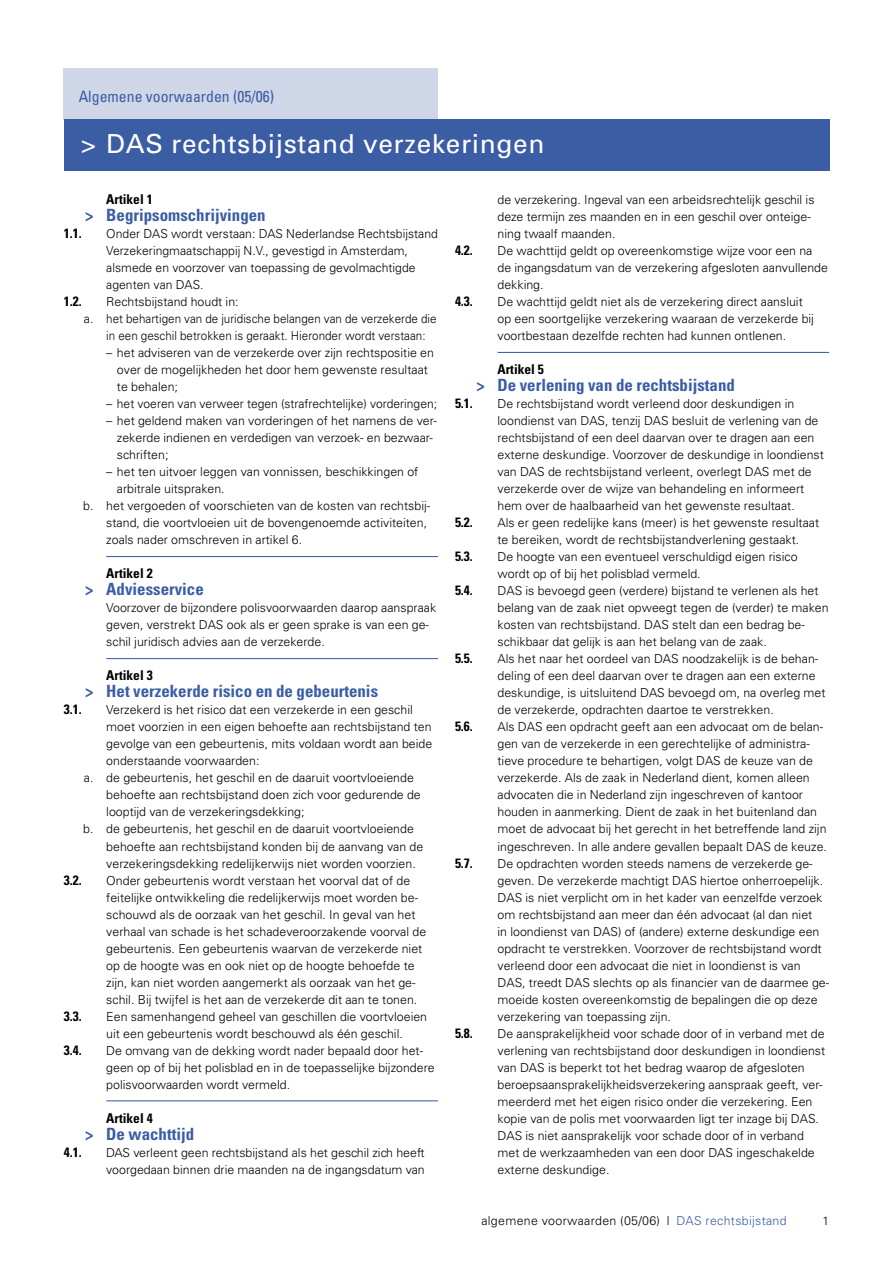
<style>
.page{position:relative;width:893px;height:1263px;background:#fff}
.page>*{position:absolute;margin:0;border:0;box-sizing:border-box;transform-origin:0 0}
.t1{font:26.25px "Univers";letter-spacing:.025em;color:#fff}
.t2{font:700 condensed 16.8px "Univers";color:#3b5da4}
.t3{font:condensed 15.75px "Univers";color:#3b5da4}
.tussenkop{font:700 condensed 13.5px "Univers";color:#000}
.artikel{font:700 condensed 13.5px "Univers LT Std";color:#000}
.t4{font:300 12.3px/17px "Univers";color:#000}
.tussenkop-2{font:300 12.3px/17px "Univers LT Std";color:#000}
.t5{font:300 12.3px "Univers";letter-spacing:.025em;color:#000}
.t6{font:300 12px "Univers";color:#000}
.s1{color:#3b5da4}
</style>
<div class="page">
<hr style="left:106px;top:556px;width:332px;height:1px;background:#3c60a7">
<hr style="left:106px;top:658px;width:332px;height:1px;background:#3c60a7">
<hr style="left:106px;top:1100px;width:332px;height:1px;background:#3c60a7">
<hr style="left:497px;top:352px;width:332px;height:1px;background:#3c60a7">
<div style="left:64px;top:68px;width:374px;height:51px;background:#ced6e8"></div>
<div style="left:64px;top:119px;width:765px;height:51px;background:#3b5da4"></div>
<p class="t3" style="left:79px;top:86px;width:197px">Algemene voorwaarden (05/06)</p>
<p class="t1" style="left:81px;top:127px;width:465px">&gt; DAS rechtsbijstand verzekeringen</p>
<p class="artikel" style="left:106px;top:191px;width:48px">Artikel 1</p>
<p class="t2" style="left:85px;top:205px;width:182px">&gt; Begripsomschrijvingen</p>
<p class="tussenkop" style="left:64px;top:225px;width:19px">1.1.</p>
<p class="t4" style="left:106px;top:225px;width:333px">Onder DAS wordt verstaan: DAS Nederlandse Rechtsbijstand Verzekeringmaatschappij N.V., gevestigd in Amsterdam, alsmede en voorzover van toepassing de gevolmachtigde agenten van DAS.</p>
<p class="tussenkop" style="left:64px;top:293px;width:19px">1.2.</p>
<p class="t4" style="left:106px;top:293px;width:134px">Rechtsbijstand houdt in:</p>
<p class="t4" style="left:106px;top:310px;width:332px;text-indent:-22px">a. het behartigen van de juridische belangen van de verzekerde die in een geschil betrokken is geraakt. Hieronder wordt verstaan:</p>
<p class="t4" style="left:117px;top:344px;width:319px;text-indent:-11px">– het adviseren van de verzekerde over zijn rechtspositie en over de mogelijkheden het door hem gewenste resultaat te behalen;</p>
<p class="t4" style="left:106px;top:395px;width:332px">– het voeren van verweer tegen (strafrechtelijke) vorderingen;</p>
<p class="t4" style="left:117px;top:412px;width:321px;text-indent:-11px">– het geldend maken van vorderingen of het namens de ver&shy;zekerde indienen en verdedigen van verzoek- en bezwaar&shy;schriften;</p>
<p class="t4" style="left:117px;top:463px;width:303px;text-indent:-11px">– het ten uitvoer leggen van vonnissen, beschikkingen of arbitrale uitspraken.</p>
<p class="t4" style="left:106px;top:497px;width:325px;text-indent:-23px">b. het vergoeden of voorschieten van de kosten van rechtsbij&shy;stand, die voortvloeien uit de bovengenoemde activiteiten, zoals nader omschreven in artikel 6.</p>
<p class="artikel" style="left:106px;top:565px;width:48px">Artikel 2</p>
<p class="t2" style="left:85px;top:579px;width:120px">&gt; Adviesservice</p>
<p class="t4" style="left:106px;top:599px;width:331px">Voorzover de bijzondere polisvoorwaarden daarop aanspraak geven, verstrekt DAS ook als er geen sprake is van een ge&shy;schil juridisch advies aan de verzekerde.</p>
<p class="artikel" style="left:106px;top:667px;width:48px">Artikel 3</p>
<p class="t2" style="left:85px;top:681px;width:295px">&gt; Het verzekerde risico en de gebeurtenis</p>
<p class="tussenkop" style="left:64px;top:701px;width:19px">3.1.</p>
<p class="t4" style="left:106px;top:701px;width:327px">Verzekerd is het risico dat een verzekerde in een geschil moet voorzien in een eigen behoefte aan rechtsbijstand ten gevolge van een gebeurtenis, mits voldaan wordt aan beide onderstaande voorwaarden:</p>
<p class="t4" style="left:106px;top:769px;width:316px;text-indent:-22px">a. de gebeurtenis, het geschil en de daaruit voortvloeiende behoefte aan rechtsbijstand doen zich voor gedurende de looptijd van de verzekeringsdekking;</p>
<p class="t4" style="left:106px;top:820px;width:319px;text-indent:-23px">b. de gebeurtenis, het geschil en de daaruit voortvloeiende behoefte aan rechtsbijstand konden bij de aanvang van de verzekeringsdekking redelijkerwijs niet worden voorzien.</p>
<p class="tussenkop" style="left:64px;top:871px;width:19px">3.2.</p>
<p class="t4" style="left:106px;top:871px;width:321px">Onder gebeurtenis wordt verstaan het voorval dat of de feitelijke ontwikkeling die redelijkerwijs moet worden be&shy;schouwd als de oorzaak van het geschil. In geval van het verhaal van schade is het schadeveroorzakende voorval de gebeurtenis. Een gebeurtenis waarvan de verzekerde niet op de hoogte was en ook niet op de hoogte behoefde te zijn, kan niet worden aangemerkt als oorzaak van het ge&shy;schil. Bij twijfel is het aan de verzekerde dit aan te tonen.</p>
<p class="tussenkop" style="left:64px;top:1007px;width:19px">3.3.</p>
<p class="t4" style="left:106px;top:1007px;width:322px">Een samenhangend geheel van geschillen die voortvloeien uit een gebeurtenis wordt beschouwd als één geschil.</p>
<p class="tussenkop" style="left:64px;top:1041px;width:19px">3.4.</p>
<p class="t4" style="left:106px;top:1041px;width:330px">De omvang van de dekking wordt nader bepaald door het&shy;geen op of bij het polisblad en in de toepasselijke bijzondere polisvoorwaarden wordt vermeld.</p>
<p class="artikel" style="left:106px;top:1109px;width:48px">Artikel 4</p>
<p class="t2" style="left:85px;top:1123px;width:111px">&gt; De wachttijd</p>
<p class="tussenkop" style="left:64px;top:1143px;width:19px">4.1.</p>
<p class="tussenkop-2" style="left:106px;top:1144px;width:320px">DAS verleent geen rechtsbijstand als het geschil zich heeft voorgedaan binnen drie maanden na de ingangsdatum van</p>
<p class="tussenkop-2" style="left:497px;top:191px;width:319px">de verzekering. Ingeval van een arbeidsrechtelijk geschil is deze termijn zes maanden en in een geschil over onteige&shy;ning twaalf maanden.</p>
<p class="tussenkop" style="left:455px;top:242px;width:19px">4.2.</p>
<p class="t4" style="left:497px;top:242px;width:332px">De wachttijd geldt op overeenkomstige wijze voor een na de ingangsdatum van de verzekering afgesloten aanvullende dekking.</p>
<p class="tussenkop" style="left:455px;top:293px;width:19px">4.3.</p>
<p class="t4" style="left:497px;top:293px;width:318px">De wachttijd geldt niet als de verzekering direct aansluit op een soortgelijke verzekering waaraan de verzekerde bij voortbestaan dezelfde rechten had kunnen ontlenen.</p>
<p class="artikel" style="left:497px;top:361px;width:48px">Artikel 5</p>
<p class="t2" style="left:476px;top:375px;width:260px">&gt; De verlening van de rechtsbijstand</p>
<p class="tussenkop" style="left:455px;top:395px;width:19px">5.1.</p>
<p class="t4" style="left:497px;top:395px;width:328px">De rechtsbijstand wordt verleend door deskundigen in loondienst van DAS, tenzij DAS besluit de verlening van de rechtsbijstand of een deel daarvan over te dragen aan een externe deskundige. Voorzover de deskundige in loondienst van DAS de rechtsbijstand verleent, overlegt DAS met de verzekerde over de wijze van behandeling en informeert hem over de haalbaarheid van het gewenste resultaat.</p>
<p class="tussenkop" style="left:455px;top:514px;width:19px">5.2.</p>
<p class="t4" style="left:497px;top:514px;width:323px">Als er geen redelijke kans (meer) is het gewenste resultaat te bereiken, wordt de rechtsbijstandverlening gestaakt.</p>
<p class="tussenkop" style="left:455px;top:548px;width:19px">5.3.</p>
<p class="t4" style="left:497px;top:548px;width:302px">De hoogte van een eventueel verschuldigd eigen risico wordt op of bij het polisblad vermeld.</p>
<p class="tussenkop" style="left:455px;top:582px;width:19px">5.4.</p>
<p class="t4" style="left:497px;top:582px;width:333px">DAS is bevoegd geen (verdere) bijstand te verlenen als het belang van de zaak niet opweegt tegen de (verder) te maken kosten van rechtsbijstand. DAS stelt dan een bedrag be&shy;schikbaar dat gelijk is aan het belang van de zaak.</p>
<p class="tussenkop" style="left:455px;top:650px;width:19px">5.5.</p>
<p class="t4" style="left:497px;top:650px;width:330px">Als het naar het oordeel van DAS noodzakelijk is de behan&shy;deling of een deel daarvan over te dragen aan een externe deskundige, is uitsluitend DAS bevoegd om, na overleg met de verzekerde, opdrachten daartoe te verstrekken.</p>
<p class="tussenkop" style="left:455px;top:718px;width:19px">5.6.</p>
<p class="t4" style="left:497px;top:718px;width:331px">Als DAS een opdracht geeft aan een advocaat om de belan&shy;gen van de verzekerde in een gerechtelijke of administra&shy;tieve procedure te behartigen, volgt DAS de keuze van de verzekerde. Als de zaak in Nederland dient, komen alleen advocaten die in Nederland zijn ingeschreven of kantoor houden in aanmerking. Dient de zaak in het buitenland dan moet de advocaat bij het gerecht in het betreffende land zijn ingeschreven. In alle andere gevallen bepaalt DAS de keuze.</p>
<p class="tussenkop" style="left:455px;top:854px;width:19px">5.7.</p>
<p class="t4" style="left:497px;top:854px;width:333px">De opdrachten worden steeds namens de verzekerde ge&shy;geven. De verzekerde machtigt DAS hiertoe onherroepelijk.<br>DAS is niet verplicht om in het kader van eenzelfde verzoek om rechtsbijstand aan meer dan één advocaat (al dan niet<br>in loondienst van DAS) of (andere) externe deskundige een opdracht te verstrekken. Voorzover de rechtsbijstand wordt verleend door een advocaat die niet in loondienst is van DAS, treedt DAS slechts op als financier van de daarmee ge&shy;moeide kosten overeenkomstig de bepalingen die op deze verzekering van toepassing zijn.</p>
<p class="tussenkop" style="left:455px;top:1024px;width:19px">5.8.</p>
<p class="t4" style="left:497px;top:1024px;width:329px">De aansprakelijkheid voor schade door of in verband met de verlening van rechtsbijstand door deskundigen in loondienst van DAS is beperkt tot het bedrag waarop de afgesloten beroepsaansprakelijkheidsverzekering aanspraak geeft, ver&shy;meerderd met het eigen risico onder die verzekering. Een kopie van de polis met voorwaarden ligt ter inzage bij DAS.<br>DAS is niet aansprakelijk voor schade door of in verband met de werkzaamheden van een door DAS ingeschakelde externe deskundige.</p>
<p class="t5" style="left:481px;top:1213px;width:307px">algemene voorwaarden (05/06) | <span class="s1">DAS rechtsbijstand</span></p>
<p class="t6" style="left:822px;top:1213px;width:8px">1</p>
</div>
